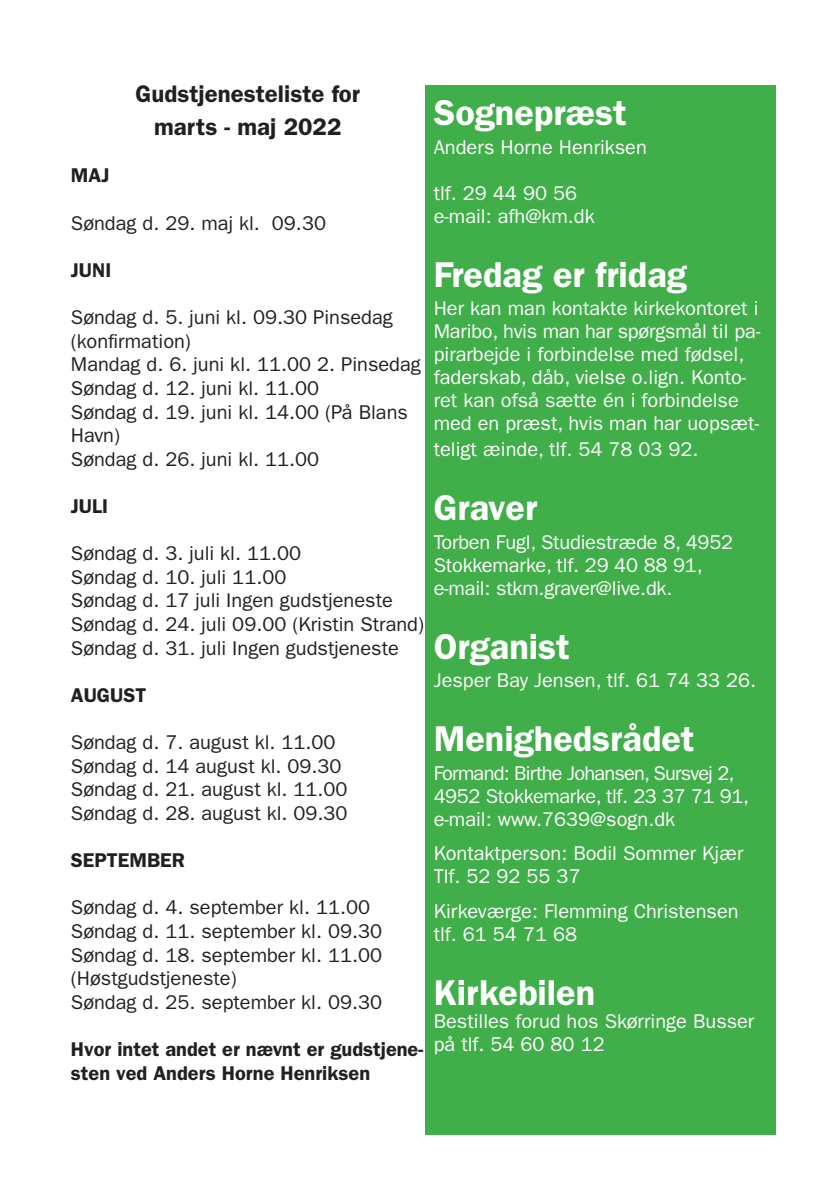
<style>
.page{position:relative;width:840px;height:1191px;background:#fff}
.page>*{position:absolute;margin:0;border:0;box-sizing:border-box;transform-origin:0 0}
.t1{font:600 36px "ITC Franklin Gothic Std";color:#fff}
.t2{font:600 24px "ITC Franklin Gothic Std";color:#231f20}
.t3{font:20px/23.6px "ITC Franklin Gothic Std";color:#231f20}
.t4{font:20px/23px "ITC Franklin Gothic Std";color:#fff}
.t5{font:600 20px/23.6px "ITC Franklin Gothic Std";color:#231f20}
.t6{font:20px/23px "ITC Franklin Gothic Std";letter-spacing:-.02em;color:#fff}
</style>
<div class="page">
<div style="left:420px;top:85px;width:355px;height:1049px;background:#40ae49"></div>
<div style="left:71px;top:85px;width:353px;height:1049px;background:#fff"></div>
<p class="t2" style="left:135px;top:79px;width:226px">Gudstjenesteliste for</p>
<p class="t2" style="left:154px;top:113px;width:188px">marts - maj 2022</p>
<p class="t5" style="left:71px;top:164px;width:40px">MAJ</p>
<p class="t3" style="left:71px;top:211px;width:256px">Søndag d. 29. maj kl. 09.30</p>
<p class="t5" style="left:71px;top:258px;width:42px">JUNI</p>
<p class="t3" style="left:71px;top:306px;width:323px">Søndag d. 5. juni kl. 09.30 Pinsedag (konfirmation)</p>
<p class="t3" style="left:71px;top:353px;width:351px">Mandag d. 6. juni kl. 11.00 2. Pinsedag</p>
<p class="t3" style="left:71px;top:376px;width:250px">Søndag d. 12. juni kl. 11.00</p>
<p class="t3" style="left:71px;top:400px;width:338px">Søndag d. 19. juni kl. 14.00 (På Blans<br>Havn)</p>
<p class="t3" style="left:71px;top:447px;width:250px">Søndag d. 26. juni kl. 11.00</p>
<p class="t5" style="left:71px;top:494px;width:39px">JULI</p>
<p class="t3" style="left:71px;top:542px;width:232px">Søndag d. 3. juli kl. 11.00</p>
<p class="t3" style="left:71px;top:565px;width:217px">Søndag d. 10. juli 11.00</p>
<p class="t3" style="left:71px;top:589px;width:323px">Søndag d. 17 juli Ingen gudstjeneste</p>
<p class="t3" style="left:71px;top:612px;width:354px">Søndag d. 24. juli 09.00 (Kristin Strand)</p>
<p class="t3" style="left:71px;top:636px;width:329px">Søndag d. 31. juli Ingen gudstjeneste</p>
<p class="t5" style="left:71px;top:683px;width:77px">AUGUST</p>
<p class="t3" style="left:71px;top:730px;width:266px">Søndag d. 7. august kl. 11.00</p>
<p class="t3" style="left:71px;top:754px;width:272px">Søndag d. 14 august kl. 09.30</p>
<p class="t3" style="left:71px;top:778px;width:278px">Søndag d. 21. august kl. 11.00</p>
<p class="t3" style="left:71px;top:801px;width:278px">Søndag d. 28. august kl. 09.30</p>
<p class="t5" style="left:71px;top:848px;width:116px">SEPTEMBER</p>
<p class="t3" style="left:71px;top:896px;width:300px">Søndag d. 4. september kl. 11.00</p>
<p class="t3" style="left:71px;top:919px;width:312px">Søndag d. 11. september kl. 09.30</p>
<p class="t3" style="left:71px;top:943px;width:312px">Søndag d. 18. september kl. 11.00 (Høstgudstjeneste)</p>
<p class="t3" style="left:71px;top:990px;width:312px">Søndag d. 25. september kl. 09.30</p>
<p class="t5" style="left:71px;top:1037px;width:353px">Hvor intet andet er nævnt er gudstjene&shy;sten ved Anders Horne Henriksen</p>
<p class="t1" style="left:433px;top:91px;width:194px">Sognepræst</p>
<p class="t4" style="left:433px;top:135px;width:214px">Anders Horne Henriksen</p>
<p class="t4" style="left:433px;top:181px;width:145px">tlf. 29 44 90 56</p>
<p class="t4" style="left:433px;top:204px;width:162px">e-mail: afh@km.dk</p>
<p class="t1" style="left:433px;top:253px;width:255px">Fredag er fridag</p>
<p class="t4" style="left:433px;top:297px;width:328px">Her kan man kontakte kirkekontoret i Maribo, hvis man har spørgsmål til pa&shy;pirarbejde i forbindelse med fødsel, faderskab, dåb, vielse o.lign. Konto&shy;ret kan ofså sætte én i forbindelse med en præst, hvis man har uopsæt-</p>
<p class="t4" style="left:433px;top:437px;width:266px">teligt æinde, tlf. 54 78 03 92.</p>
<p class="t1" style="left:433px;top:486px;width:105px">Graver</p>
<p class="t4" style="left:433px;top:530px;width:301px">Torben Fugl, Studiestræde 8, 4952<br>Stokkemarke, tlf. 29 40 88 91,</p>
<p class="t4" style="left:433px;top:576px;width:240px">e-mail: stkm.graver@live.dk.</p>
<p class="t1" style="left:433px;top:625px;width:138px">Organist</p>
<p class="t4" style="left:433px;top:669px;width:324px">Jesper Bay Jensen, tlf. 61 74 33 26.</p>
<p class="t1" style="left:433px;top:718px;width:262px">Menighedsrådet</p>
<p class="t6" style="left:433px;top:762px;width:316px">Formand: Birthe Johansen, Sursvej 2,<br>4952 Stokkemarke, tlf. 23 37 71 91, e-mail: www.7639@sogn.dk</p>
<p class="t4" style="left:433px;top:842px;width:311px">Kontaktperson: Bodil Sommer Kjær</p>
<p class="t4" style="left:433px;top:865px;width:148px">Tlf. 52 92 55 37</p>
<p class="t4" style="left:433px;top:899px;width:306px">Kirkeværge: Flemming Christensen</p>
<p class="t4" style="left:433px;top:922px;width:145px">tlf. 61 54 71 68</p>
<p class="t1" style="left:433px;top:971px;width:163px">Kirkebilen</p>
<p class="t4" style="left:433px;top:1009px;width:322px">Bestilles forud hos Skørringe Busser på tlf. 54 60 80 12</p>
</div>
